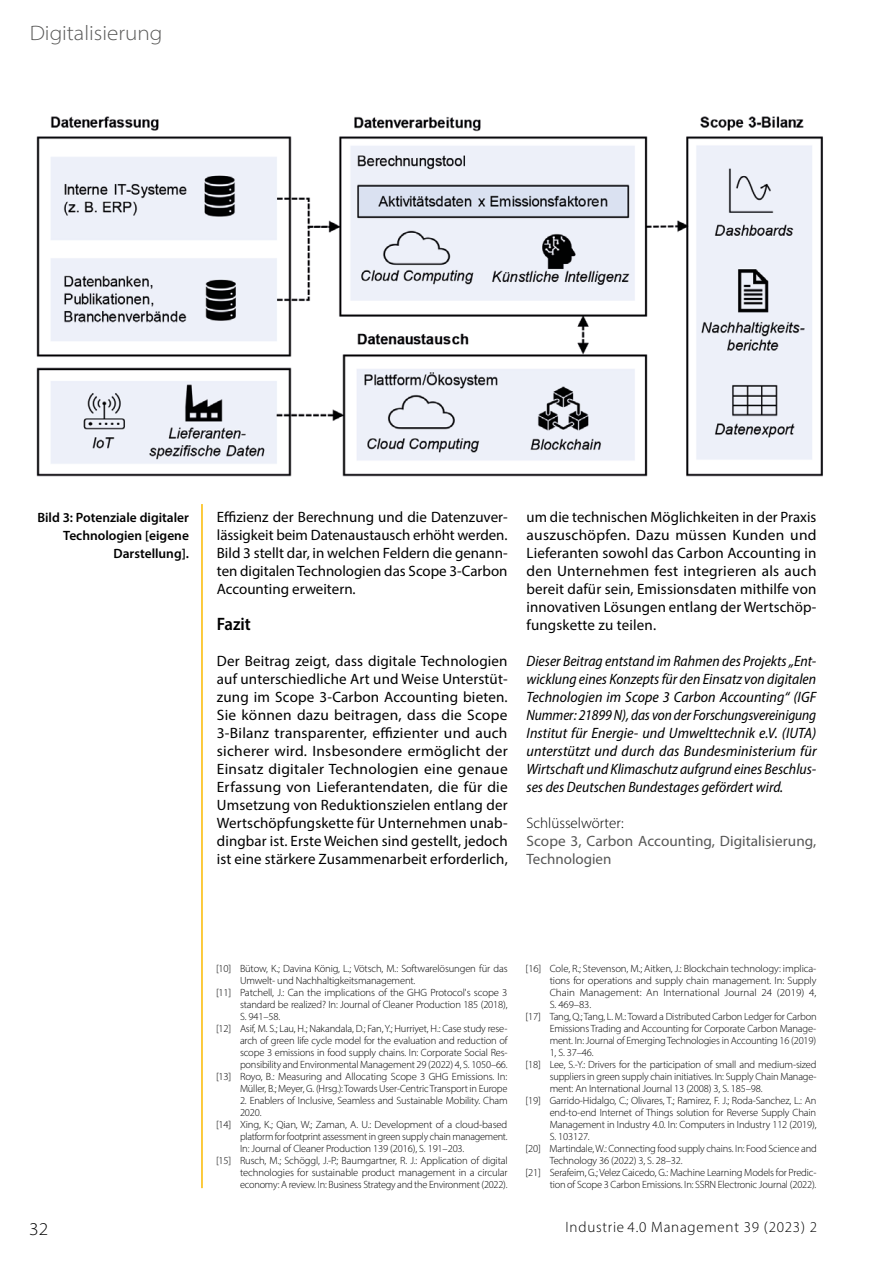
<style>
.page{position:relative;width:893px;height:1263px;background:#fff}
.page>*{position:absolute;margin:0;border:0;box-sizing:border-box;transform-origin:0 0}
.t1{font:300 semi-expanded 21px "Myriad Pro";color:#575756}
.t2{font:600 semi-condensed 18px "Myriad Pro";color:#000}
.t3{font:300 semi-expanded 18px "Myriad Pro";color:#000}
.t4{font:15px/18px "Myriad Pro";letter-spacing:.005em;color:#000;text-align:justify}
.t5{font:italic semi-condensed 15px/18px "Myriad Pro";color:#000;text-align:justify}
.t6{font:15px/18px "Myriad Pro";letter-spacing:.005em;color:#575756}
.t7{font:300 15px "Myriad Pro";letter-spacing:.05em;color:#000}
.t8{font:300 15px "Myriad Pro";color:#000}
.t9{font:600 13.5px/18px "Myriad Pro";color:#000;text-align:right}
.t10{font:300 10.5px "Myriad Pro";letter-spacing:-.015em;color:#000}
.t11{font:300 10.5px "Myriad Pro";letter-spacing:-.015em;color:#000;scale:1.05 1}
</style>
<div class="page">
<img style="left:36px;top:116px;width:787px;height:361px">
<hr style="left:201px;top:504px;width:2px;height:684px;background:#fbba00">
<h1 class="t1" style="left:30px;top:20px;width:134px">Digitalisierung</h1>
<p class="t9" style="left:37px;top:508px;width:153px">Bild 3: Potenziale digitaler<br>Technologien [eigene<br>Darstellung].</p>
<h3 class="t4" style="left:217px;top:508px;width:292px">Effizienz der Berechnung und die Datenzuver&shy;lässigkeit beim Datenaustausch erhöht werden.<br>Bild 3 stellt dar, in welchen Feldern die genann&shy;ten digitalen Technologien das Scope 3-Carbon Accounting erweitern.</h3>
<h2 class="t2" style="left:217px;top:613px;width:36px">Fazit</h2>
<p class="t4" style="left:217px;top:652px;width:292px">Der Beitrag zeigt, dass digitale Technologien auf unterschiedliche Art und Weise Unterstüt&shy;zung im Scope 3-Carbon Accounting bieten.<br>Sie können dazu beitragen, dass die Scope 3-Bilanz transparenter, effizienter und auch sicherer wird. Insbesondere ermöglicht der Einsatz digitaler Technologien eine genaue Erfassung von Lieferantendaten, die für die Umsetzung von Reduktionszielen entlang der Wertschöpfungskette für Unternehmen unab&shy;dingbar ist. Erste Weichen sind gestellt, jedoch ist eine stärkere Zusammenarbeit erforderlich,</p>
<p class="t4" style="left:526px;top:508px;width:292px">um die technischen Möglichkeiten in der Praxis auszuschöpfen. Dazu müssen Kunden und Lieferanten sowohl das Carbon Accounting in den Unternehmen fest integrieren als auch bereit dafür sein, Emissionsdaten mithilfe von innovativen Lösungen entlang der Wertschöp&shy;fungskette zu teilen.</p>
<p class="t5" style="left:526px;top:652px;width:292px">Dieser Beitrag entstand im Rahmen des Projekts „Ent&shy;wicklung eines Konzepts für den Einsatz von digitalen Technologien im Scope 3 Carbon Accounting“ (IGF Nummer: 21899 N), das von der Forschungsvereinigung Institut für Energie- und Umwelttechnik e.V. (IUTA) unterstützt und durch das Bundesministerium für Wirtschaft und Klimaschutz aufgrund eines Beschlus&shy;ses des Deutschen Bundestages gefördert wird.</p>
<h3 class="t8" style="left:526px;top:814px;width:99px">Schlüsselwörter:</h3>
<h3 class="t6" style="left:526px;top:832px;width:291px">Scope 3, Carbon Accounting, Digitalisierung,<br>Technologien</h3>
<p class="t10" style="left:216px;top:962px;width:293px">[10] Bütow, K.; Davina König, L.; Vötsch, M.: Softwarelösungen fü r das</p>
<p class="t10" style="left:240px;top:974px;width:177px">Umwelt- und Nachhaltigkeitsmanagement.</p>
<p class="t10" style="left:216px;top:986px;width:293px">[11] Patchell, J.: Can the implications of the GHG Protocol's scope 3</p>
<p class="t10" style="left:240px;top:998px;width:269px">standard be realized? In: Journal of Cleaner Production 185 (2018),</p>
<p class="t10" style="left:240px;top:1010px;width:42px">S. 941–58.</p>
<p class="t10" style="left:216px;top:1022px;width:293px">[12] Asif, M. S.; Lau, H.; Nakandala, D.; Fan, Y.; Hurriyet, H.: Case study rese-</p>
<p class="t10" style="left:240px;top:1034px;width:269px">arch of green life cycle model for the evaluation and reduction of</p>
<p class="t10" style="left:240px;top:1046px;width:269px">scope 3 emissions in food supply chains. In: Corporate Social Res-</p>
<p class="t10" style="left:240px;top:1058px;width:269px">ponsibility and Environmental Management 29 (2022) 4, S. 1050–66.</p>
<p class="t10" style="left:216px;top:1070px;width:293px">[13] Royo, B.: Measuring and Allocating Scope 3 GHG Emissions. In:</p>
<p class="t10" style="left:240px;top:1082px;width:269px">Müller, B.; Meyer, G. (Hrsg.): Towards User-Centric Transport in Europe</p>
<p class="t10" style="left:240px;top:1094px;width:269px">2. Enablers of Inclusive, Seamless and Sustainable Mobility. Cham</p>
<p class="t10" style="left:240px;top:1106px;width:23px">2020.</p>
<p class="t10" style="left:216px;top:1118px;width:293px">[14] Xing, K.; Qian, W.; Zaman, A. U.: Development of a cloud-based</p>
<p class="t10" style="left:240px;top:1130px;width:269px">platform for footprint assessment in green supply chain management.</p>
<p class="t10" style="left:240px;top:1142px;width:226px">In: Journal of Cleaner Production 139 (2016), S. 191–203.</p>
<p class="t10" style="left:216px;top:1154px;width:293px">[15] Rusch, M.; Schöggl, J.-P.; Baumgartner, R. J.: Application of digital</p>
<p class="t10" style="left:240px;top:1166px;width:269px">technologies for sustainable product management in a circular</p>
<p class="t10" style="left:240px;top:1178px;width:269px">economy: A review. In: Business Strategy and the Environment (2022).</p>
<p class="t10" style="left:526px;top:962px;width:292px">[16] Cole, R.; Stevenson, M.; Aitken, J.: Blockchain technology: implica-</p>
<p class="t10" style="left:550px;top:974px;width:268px">tions for operations and supply chain management. In: Supply</p>
<p class="t11" style="left:550px;top:986px;width:256px">Chain Management: An International Journal 24 (2019) 4,</p>
<p class="t10" style="left:550px;top:998px;width:43px">S. 469–83.</p>
<p class="t10" style="left:526px;top:1010px;width:293px">[17] Tang, Q.; Tang, L. M.: Toward a Distributed Carbon Ledger for Carbon</p>
<p class="t10" style="left:550px;top:1022px;width:268px">Emissions Trading and Accounting for Corporate Carbon Manage-</p>
<p class="t10" style="left:550px;top:1034px;width:268px">ment. In: Journal of Emerging Technologies in Accounting 16 (2019)</p>
<p class="t10" style="left:550px;top:1046px;width:46px">1, S. 37–46.</p>
<p class="t10" style="left:526px;top:1058px;width:292px">[18] Lee, S.-Y.: Drivers for the participation of small and medium‐sized</p>
<p class="t10" style="left:550px;top:1070px;width:268px">suppliers in green supply chain initiatives. In: Supply Chain Manage-</p>
<p class="t10" style="left:550px;top:1082px;width:214px">ment: An International Journal 13 (2008) 3, S. 185–98.</p>
<p class="t10" style="left:526px;top:1094px;width:292px">[19] Garrido-Hidalgo, C.; Olivares, T.; Ramirez, F. J.; Roda-Sanchez, L.: An</p>
<p class="t10" style="left:550px;top:1106px;width:268px">end-to-end Internet of Things solution for Reverse Supply Chain</p>
<p class="t10" style="left:550px;top:1118px;width:268px">Management in Industry 4.0. In: Computers in Industry 112 (2019),</p>
<p class="t10" style="left:550px;top:1130px;width:42px">S. 103127.</p>
<p class="t10" style="left:526px;top:1142px;width:293px">[20] Martindale, W.: Connecting food supply chains. In: Food Science and</p>
<p class="t10" style="left:550px;top:1154px;width:134px">Technology 36 (2022) 3, S. 28–32.</p>
<p class="t10" style="left:526px;top:1166px;width:292px">[21] Serafeim, G.; Velez Caicedo, G.: Machine Learning Models for Predic-</p>
<p class="t10" style="left:550px;top:1178px;width:268px">tion of Scope 3 Carbon Emissions. In: SSRN Electronic Journal (2022).</p>
<h2 class="t3" style="left:29px;top:1218px;width:21px">32</h2>
<h3 class="t7" style="left:565px;top:1218px;width:253px">Industrie 4.0 Management 39 (2023) 2</h3>
</div>
